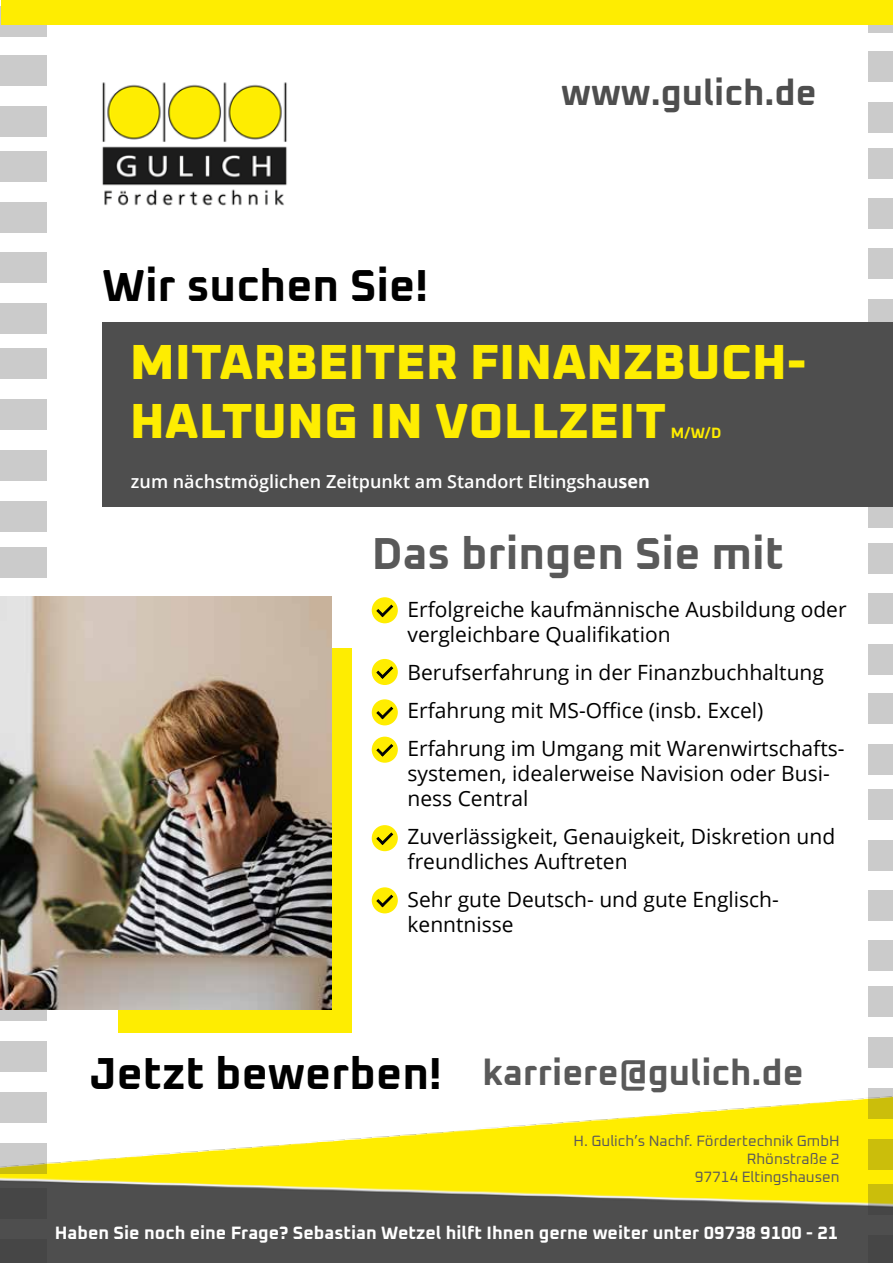
<style>
.page{position:relative;width:893px;height:1263px;background:#fff}
.page>*{position:absolute;margin:0;border:0;box-sizing:border-box;transform-origin:0 0}
.t1{font:800 49.5px/59.4px "Oxanium";color:#feed01}
.t2{font:700 45px "Oxanium";color:#595959}
.t3{font:700 45px "Oxanium";color:#000}
.t4{font:700 36px "Oxanium";color:#595959}
.t5{font:700 36px "Oxanium";color:#4e4e4e}
.t6{font:21px/25.2px "Open Sans";color:#000}
.t7{font:700 18px "Oxanium";color:#fff}
.t8{font:600 18px "Open Sans";color:#fff}
.t9{font:15px/18px "Oxanium";color:#5b5959;text-align:right}
.t10{font:700 15px "Oxanium";color:#ffed00}
.s1{font-weight:700}
.s2{font-size:45px;color:#000}
</style>
<div class="page">
<img style="left:0;top:1067px;width:893px;height:196px">
<div style="left:868px;top:52px;width:25px;height:30px;background:#cbcbcb"></div>
<div style="left:868px;top:102px;width:25px;height:31px;background:#cbcbcb"></div>
<div style="left:868px;top:148px;width:25px;height:30px;background:#cbcbcb"></div>
<div style="left:868px;top:198px;width:25px;height:31px;background:#cbcbcb"></div>
<div style="left:868px;top:249px;width:25px;height:30px;background:#cbcbcb"></div>
<div style="left:868px;top:299px;width:25px;height:31px;background:#cbcbcb"></div>
<div style="left:868px;top:497px;width:25px;height:31px;background:#cbcbcb"></div>
<div style="left:868px;top:543px;width:25px;height:30px;background:#cbcbcb"></div>
<div style="left:868px;top:593px;width:25px;height:31px;background:#cbcbcb"></div>
<svg style="left:868px;top:24px;width:25px;height:9px"></svg>
<div style="left:868px;top:693px;width:25px;height:31px;background:#cbcbcb"></div>
<div style="left:868px;top:744px;width:25px;height:30px;background:#cbcbcb"></div>
<div style="left:868px;top:789px;width:25px;height:31px;background:#cbcbcb"></div>
<div style="left:868px;top:840px;width:25px;height:30px;background:#cbcbcb"></div>
<div style="left:868px;top:890px;width:25px;height:31px;background:#cbcbcb"></div>
<div style="left:868px;top:941px;width:25px;height:30px;background:#cbcbcb"></div>
<div style="left:868px;top:986px;width:25px;height:31px;background:#cbcbcb"></div>
<div style="left:868px;top:1037px;width:25px;height:30px;background:#cbcbcb"></div>
<svg style="left:868px;top:1088px;width:25px;height:31px"></svg>
<div style="left:868px;top:1139px;width:25px;height:30px;background:#cbbe0b"></div>
<svg style="left:868px;top:1184px;width:25px;height:31px"></svg>
<div style="left:868px;top:1235px;width:25px;height:28px;background:#464646"></div>
<div style="left:868px;top:644px;width:25px;height:31px;background:#cbcbcb"></div>
<div style="left:118px;top:648px;width:234px;height:385px;background:#feed01"></div>
<div style="left:102px;top:322px;width:791px;height:185px;background:#4e4e4e"></div>
<div style="left:0;top:56px;width:47px;height:30px;background:#cbcbcb"></div>
<div style="left:0;top:106px;width:47px;height:30px;background:#cbcbcb"></div>
<div style="left:0;top:152px;width:47px;height:30px;background:#cbcbcb"></div>
<div style="left:0;top:202px;width:47px;height:31px;background:#cbcbcb"></div>
<div style="left:0;top:253px;width:47px;height:30px;background:#cbcbcb"></div>
<div style="left:0;top:303px;width:47px;height:30px;background:#cbcbcb"></div>
<div style="left:0;top:349px;width:47px;height:30px;background:#cbcbcb"></div>
<div style="left:0;top:399px;width:47px;height:31px;background:#cbcbcb"></div>
<div style="left:0;top:451px;width:47px;height:30px;background:#cbcbcb"></div>
<div style="left:0;top:501px;width:47px;height:31px;background:#cbcbcb"></div>
<div style="left:0;top:547px;width:47px;height:30px;background:#cbcbcb"></div>
<svg style="left:0;top:6px;width:47px;height:31px"></svg>
<div style="left:0;top:990px;width:47px;height:31px;background:#cbcbcb"></div>
<div style="left:0;top:1041px;width:47px;height:30px;background:#cbcbcb"></div>
<div style="left:0;top:1092px;width:47px;height:31px;background:#cbcbcb"></div>
<svg style="left:0;top:1143px;width:47px;height:30px"></svg>
<div style="left:0;top:1188px;width:47px;height:31px;background:#464646"></div>
<div style="left:0;top:1239px;width:47px;height:24px;background:#464646"></div>
<img style="left:102px;top:82px;width:185px;height:124px">
<img style="left:0;top:597px;width:332px;height:413px">
<div style="left:372px;top:887px;width:26px;height:26px;background:#ffed00;border-radius:50%"></div>
<svg style="left:377px;top:895px;width:16px;height:12px"></svg>
<div style="left:372px;top:825px;width:26px;height:26px;background:#ffed00;border-radius:50%"></div>
<svg style="left:377px;top:833px;width:16px;height:12px"></svg>
<div style="left:372px;top:737px;width:26px;height:26px;background:#ffed00;border-radius:50%"></div>
<svg style="left:377px;top:744px;width:16px;height:12px"></svg>
<div style="left:372px;top:699px;width:26px;height:26px;background:#ffed00;border-radius:50%"></div>
<svg style="left:377px;top:707px;width:16px;height:12px"></svg>
<div style="left:372px;top:659px;width:26px;height:26px;background:#ffed00;border-radius:50%"></div>
<svg style="left:377px;top:667px;width:16px;height:11px"></svg>
<div style="left:372px;top:597px;width:26px;height:26px;background:#ffed00;border-radius:50%"></div>
<svg style="left:377px;top:605px;width:16px;height:12px"></svg>
<div style="left:2px;top:0;width:891px;height:24px;background:#feed01"></div>
<h2 class="t3" style="left:102px;top:256px;width:327px">Wir suchen Sie!</h2>
<h3 class="t5" style="left:561px;top:69px;width:257px">www.gulich.de</h3>
<h1 class="t1" style="left:130px;top:330px;width:678px">MITARBEITER FINANZBUCH-<br>HALTUNG IN VOLLZEIT</h1>
<p class="t10" style="left:671px;top:423px;width:52px">m/W/D</p>
<p class="t8" style="left:131px;top:469px;width:520px">zum nächstmöglichen Zeitpunkt am Standort Eltingshau<span class="s1">sen</span></p>
<h2 class="t2" style="left:372px;top:524px;width:414px">Das bringen Sie mit</h2>
<p class="t6" style="left:408px;top:596px;width:441px;text-indent:-27px">• Erfolgreiche kaufmännische Ausbildung oder vergleichbare Qualifikation</p>
<p class="t6" style="left:381px;top:659px;width:445px">• Berufserfahrung in der Finanzbuchhaltung</p>
<p class="t6" style="left:381px;top:697px;width:384px">• Erfahrung mit MS-Office (insb. Excel)</p>
<p class="t6" style="left:408px;top:735px;width:439px;text-indent:-27px">• Erfahrung im Umgang mit Warenwirtschafts&shy;systemen, idealerweise Navision oder Busi&shy;ness Central</p>
<p class="t6" style="left:408px;top:823px;width:429px;text-indent:-27px">• Zuverlässigkeit, Genauigkeit, Diskretion und freundliches Auftreten</p>
<p class="t6" style="left:408px;top:886px;width:373px;text-indent:-27px">• Sehr gute Deutsch- und gute Englisch&shy;kenntnisse</p>
<h3 class="t4" style="left:89px;top:1050px;width:716px"><span class="s2">Jetzt bewerben!</span> karriere@gulich.de</h3>
<p class="t9" style="left:573px;top:1131px;width:268px">H. Gulich’s Nachf. Fördertechnik GmbH<br>Rhönstraße 2<br>97714 Eltingshausen</p>
<p class="t7" style="left:55px;top:1221px;width:785px">Haben Sie noch eine Frage? Sebastian Wetzel hilft Ihnen gerne weiter unter 09738 9100 - 21</p>
</div>
